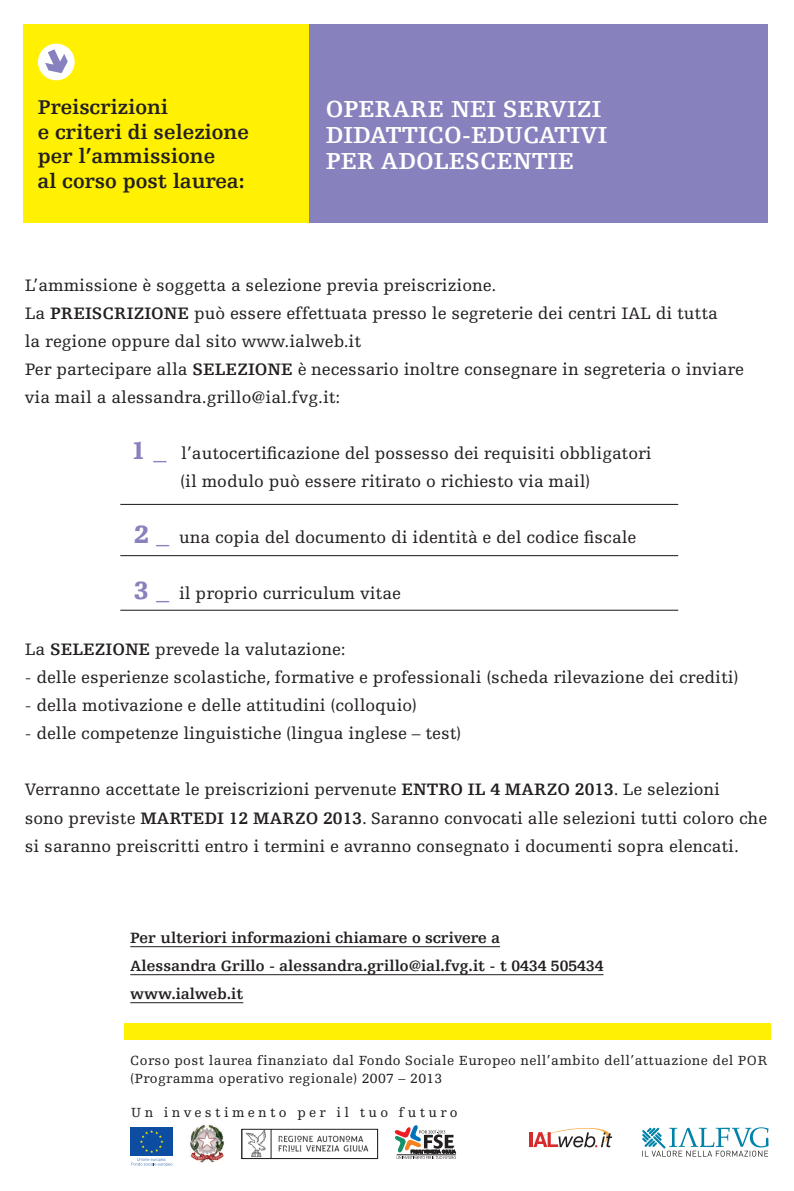
<style>
.page{position:relative;width:794px;height:1191px;background:#fff}
.page>*{position:absolute;margin:0;border:0;box-sizing:border-box;transform-origin:0 0}
.t1{font:700 24.5px "Egyptienne FLT Std";color:#fff}
.t2{font:700 21px/24.5px "Egyptienne FLT Std";color:#231f20}
.t3{font:17.5px/28px "Egyptienne FLT Std";color:#231f20}
.t4{font:700 15.75px/28px "Egyptienne FLT Std";color:#231f20}
.t5{font:14px/17.5px "Egyptienne FLT Std";letter-spacing:.025em;color:#231f20}
.t6{font:14px "Egyptienne FLT Std";letter-spacing:.24em;color:#231f20}
.s1{font-weight:700}
.s2{font-weight:900;font-size:26.25px;color:#8781bd}
</style>
<div class="page">
<div style="left:294px;top:24px;width:474px;height:199px;background:#8781bd"></div>
<div style="left:24px;top:24px;width:285px;height:199px;background:#fff101"></div>
<svg style="left:38px;top:43px;width:37px;height:38px"></svg>
<div style="left:124px;top:1023px;width:646px;height:17px;background:#fff101"></div>
<hr style="left:130px;top:946px;width:370px;height:1px;background:#231f20">
<hr style="left:130px;top:974px;width:473px;height:1px;background:#231f20">
<hr style="left:130px;top:1002px;width:113px;height:1px;background:#231f20">
<hr style="left:120px;top:504px;width:558px;height:1px;background:#231f20">
<hr style="left:120px;top:555px;width:558px;height:1px;background:#231f20">
<hr style="left:120px;top:609px;width:558px;height:2px;background:#231f20">
<div style="left:130px;top:1127px;width:43px;height:29px;background:#0d4da1"></div>
<svg style="left:131px;top:1130px;width:41px;height:36px"></svg>
<svg style="left:394px;top:1125px;width:62px;height:34px"></svg>
<hr style="left:397px;top:1154px;width:59px;height:1px;background:#231f20">
<img style="left:245px;top:1131px;width:124px;height:25px">
<div style="left:242px;top:1129px;width:136px;height:29px;border:1px solid #231f20"></div>
<hr style="left:529px;top:1132px;width:3px;height:15px;background:#d52b2d">
<svg style="left:532px;top:1127px;width:80px;height:20px"></svg>
<svg style="left:642px;top:1127px;width:126px;height:29px"></svg>
<img style="left:190px;top:1124px;width:34px;height:39px">
<p class="t2" style="left:38px;top:95px;width:213px">Preiscrizioni<br>e criteri di selezione per l’ammissione<br>al corso post laurea:</p>
<h1 class="t1" style="left:326px;top:95px;width:18px">operare</h1>
<h1 class="t1" style="left:451px;top:95px;width:16px">nei</h1>
<h1 class="t1" style="left:503px;top:95px;width:15px">servizi</h1>
<h1 class="t1" style="left:326px;top:121px;width:16px">didattico</h1>
<h1 class="t1" style="left:462px;top:121px;width:26px">-educativi</h1>
<h1 class="t1" style="left:326px;top:148px;width:17px">per</h1>
<h1 class="t1" style="left:381px;top:148px;width:17px">adolescenti</h1>
<h1 class="t1" style="left:558px;top:148px;width:18px">E</h1>
<p class="t3" style="left:25px;top:272px;width:720px">L’ammissione è soggetta a selezione previa preiscrizione.<br>La <span class="s1">PREISCRIZIONE</span> può essere effettuata presso le segreterie dei centri IAL di tutta<br>la regione oppure dal sito www.ialweb.it<br>Per partecipare alla <span class="s1">SELEZIONE</span> è necessario inoltre consegnare in segreteria o inviare via mail a alessandra.grillo@ial.fvg.it:</p>
<p class="t3" style="left:180px;top:440px;width:473px;text-indent:-49px"><span class="s2">1 _</span> l’autocertificazione del possesso dei requisiti obbligatori (il modulo può essere ritirato o richiesto via mail)</p>
<p class="t3" style="left:134px;top:524px;width:503px"><span class="s2">2 _</span> una copia del documento di identità e del codice fiscale</p>
<p class="t3" style="left:134px;top:580px;width:268px"><span class="s2">3 _</span> il proprio curriculum vitae</p>
<p class="t3" style="left:25px;top:636px;width:322px">La <span class="s1">SELEZIONE</span> prevede la valutazione:</p>
<p class="t3" style="left:25px;top:664px;width:715px">- delle esperienze scolastiche, formative e professionali (scheda rilevazione dei crediti)</p>
<p class="t3" style="left:25px;top:692px;width:394px">- della motivazione e delle attitudini (colloquio)</p>
<p class="t3" style="left:25px;top:720px;width:438px">- delle competenze linguistiche (lingua inglese – test)</p>
<p class="t3" style="left:25px;top:776px;width:744px">Verranno accettate le preiscrizioni pervenute <span class="s1">ENTRO IL 4 MARZO 2013</span>. Le selezioni<br>sono previste <span class="s1">MARTEDI 12 MARZO 2013</span>. Saranno convocati alle selezioni tutti coloro che si saranno preiscritti entro i termini e avranno consegnato i documenti sopra elencati.</p>
<p class="t4" style="left:130px;top:924px;width:475px">Per ulteriori informazioni chiamare o scrivere a<br>Alessandra Grillo - alessandra.grillo@ial.fvg.it - t 0434 505434 www.ialweb.it</p>
<p class="t5" style="left:130px;top:1052px;width:628px">Corso post laurea finanziato dal Fondo Sociale Europeo nell’ambito dell’attuazione del POR (Programma operativo regionale) 2007 – 2013</p>
<p class="t6" style="left:131px;top:1105px;width:328px">Un investimento per il tuo futuro</p>
</div>
